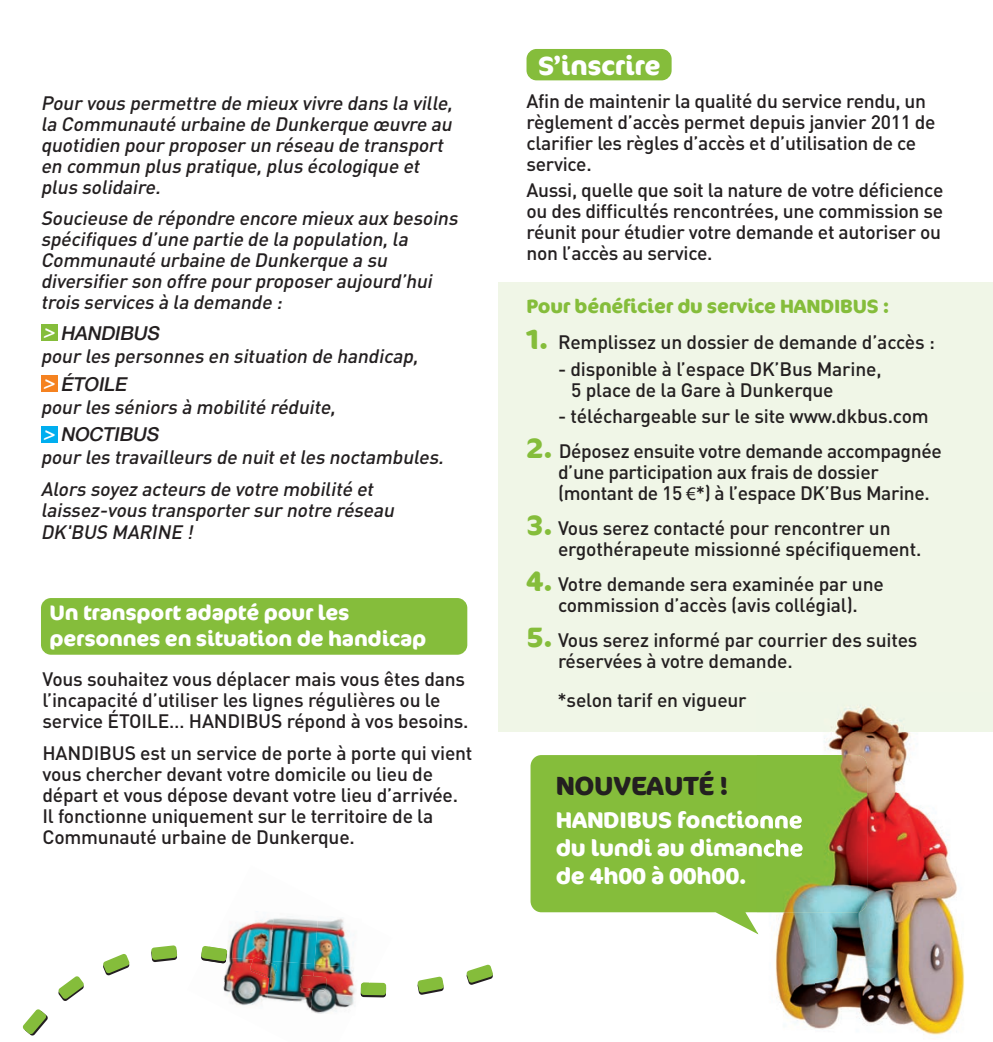
<style>
.page{position:relative;width:993px;height:1042px;background:#fff}
.page>*{position:absolute;margin:0;border:0;box-sizing:border-box;transform-origin:0 0}
.t1{font:700 26.25px "Cocon";letter-spacing:-.01em;color:#fff}
.t2{font:700 26.25px "Cocon";letter-spacing:-.01em;color:#231f20}
.t3{font:700 22.75px/28px "Cocon";letter-spacing:-.01em;color:#fff;text-align:justify}
.t4{font:700 21px/26.2px "Cocon";letter-spacing:-.01em;color:#fff}
.t5{font:500 19.25px/21px "DIN";letter-spacing:-.01em;color:#231f20}
.t6{font:italic 500 19.25px/21px "DIN";color:#231f20}
.t7{font:700 19.25px "Cocon";letter-spacing:-.01em;color:#85bd3b}
.t8{font:italic 500 19.25px "Helvetica Neue";color:#231f20}
.s1{color:#fff}
.s2{font-family:"Cocon";font-weight:700;font-size:28px;color:#85bd3b}
.s3{font-family:"Myriad Pro";font-weight:400}
</style>
<div class="page">
<div style="left:41px;top:598px;width:426px;height:57px;background:#85bd3b;border-radius:10px"></div>
<div style="left:497px;top:282px;width:495px;height:449px;background:#f0f6e7"></div>
<div style="left:526px;top:49px;width:145px;height:31px;background:#85bd3b;border-radius:10px"></div>
<svg style="left:530px;top:755px;width:226px;height:178px;background:#92c451"></svg>
<svg style="left:58px;top:976px;width:26px;height:25px"></svg>
<svg style="left:103px;top:954px;width:27px;height:22px"></svg>
<svg style="left:151px;top:945px;width:26px;height:17px"></svg>
<svg style="left:22px;top:1009px;width:26px;height:27px"></svg>
<svg style="left:417px;top:976px;width:27px;height:19px"></svg>
<svg style="left:466px;top:964px;width:27px;height:21px"></svg>
<img style="left:362px;top:982px;width:25px;height:16px">
<svg style="left:362px;top:982px;width:7px;height:14px"></svg>
<img style="left:360px;top:983px;width:2px;height:14px">
<img style="left:227px;top:919px;width:43px;height:38px">
<img style="left:270px;top:918px;width:44px;height:43px">
<img style="left:314px;top:918px;width:40px;height:46px">
<img style="left:223px;top:957px;width:47px;height:49px">
<img style="left:267px;top:961px;width:47px;height:48px">
<img style="left:311px;top:964px;width:45px;height:50px">
<img style="left:250px;top:976px;width:27px;height:2px">
<img style="left:300px;top:981px;width:26px;height:10px">
<svg style="left:201px;top:946px;width:26px;height:17px"></svg>
<img style="left:250px;top:958px;width:27px;height:18px">
<img style="left:301px;top:975px;width:25px;height:14px">
<div style="left:41px;top:325px;width:16px;height:16px;background:#85bd3b"></div>
<div style="left:41px;top:376px;width:16px;height:16px;background:#f58220"></div>
<div style="left:41px;top:426px;width:16px;height:16px;background:#00aeef"></div>
<img style="left:756px;top:707px;width:236px;height:86px">
<img style="left:815px;top:793px;width:150px;height:242px">
<img style="left:758px;top:934px;width:57px;height:95px">
<img style="left:756px;top:755px;width:110px;height:179px">
<img style="left:756px;top:811px;width:45px;height:18px">
<img style="left:756px;top:839px;width:46px;height:18px">
<p class="t6" style="left:41px;top:91px;width:417px">Pour vous permettre de mieux vivre dans la ville, la Communauté urbaine de Dunkerque œuvre au quotidien pour proposer un réseau de transport en commun plus pratique,plus écologique et plus solidaire.</p>
<p class="t6" style="left:41px;top:207px;width:422px">Soucieuse de répondre encore mieux aux besoins spécifiques d’une partie de la population,la Communauté urbaine de Dunkerque a su diversifier son offre pour proposer aujourd’hui trois services à la demande :</p>
<p class="t8" style="left:43px;top:322px;width:121px"><span class="s1">&gt;</span> HANDIBUS</p>
<p class="t6" style="left:41px;top:345px;width:383px">pour les personnes en situation de handicap,</p>
<p class="t8" style="left:43px;top:372px;width:88px"><span class="s1">&gt;</span> ÉTOILE</p>
<p class="t6" style="left:41px;top:395px;width:300px">pour les séniors à mobilité réduite,</p>
<p class="t8" style="left:43px;top:423px;width:120px"><span class="s1">&gt;</span> NOCTIBUS</p>
<p class="t6" style="left:41px;top:441px;width:408px;line-height:31.3px">pour les travailleurs de nuitetles noctambules.<br>Alors soyez acteurs de votre mobilité et</p>
<p class="t6" style="left:41px;top:498px;width:359px;line-height:22.4px">laissez-vous transporter sur notre réseau<br>DK'BUS MARINE !</p>
<p class="t4" style="left:49px;top:600px;width:378px">Un transport adapté pour les personnes en situation de handicap</p>
<p class="t5" style="left:42px;top:668px;width:427px">Vous souhaitez vous déplacer mais vous êtes dans l’incapacité d’utiliser les lignes régulières ou le service ÉTOILE… HANDIBUS répond à vos besoins.</p>
<p class="t5" style="left:42px;top:742px;width:431px">HANDIBUS est un service de porte à porte qui vient vous chercher devant votre domicile ou lieu de départ et vous dépose devant votre lieu d’arrivée.<br>Il fonctionne uniquement sur le territoire de la Communauté urbaine de Dunkerque.</p>
<h1 class="t1" style="left:538px;top:50px;width:124px">S’inscrire</h1>
<p class="t5" style="left:526px;top:90px;width:410px">Afin de maintenir la qualité du service rendu, un règlement d’accès permet depuis janvier 2011 de clarifier les règles d’accès et d’utilisation de ce service.</p>
<p class="t5" style="left:526px;top:179px;width:418px;text-align:justify">Aussi, quelle que soit la nature de votre déficience ou des difficultés rencontrées, une commission se réunit pour étudier votre demande et autoriser ou non l’accès au service.</p>
<p class="t7" style="left:526px;top:294px;width:364px">Pour bénéficier du service HANDIBUS :</p>
<p class="t5" style="left:526px;top:331px;width:410px"><span class="s2">1.</span> Remplissez un dossier de demande d’accès :</p>
<p class="t5" style="left:571px;top:358px;width:312px;text-indent:-13px">- disponible à l’espace DK’Bus Marine,<br>5 place de la Gare à Dunkerque</p>
<p class="t5" style="left:558px;top:405px;width:372px">- téléchargeable sur le site www.dkbus.com</p>
<p class="t5" style="left:558px;top:440px;width:385px;text-indent:-31px"><span class="s2">2.</span> Déposez ensuite votre demande accompagnée d’une participation aux frais de dossier (montant de 15 <span class="s3">€</span>*) à l’espace DK’Bus Marine.</p>
<p class="t5" style="left:558px;top:517px;width:365px;text-indent:-31px"><span class="s2">3.</span> Vous serez contacté pour rencontrer un ergothérapeute missionné spécifiquement.</p>
<p class="t5" style="left:526px;top:573px;width:359px;text-align:center"><span class="s2">4.</span> Votre demande sera examinée par une commission d’accès (avis collégial).</p>
<p class="t5" style="left:558px;top:629px;width:361px;text-indent:-31px"><span class="s2">5.</span> Vous serez informé par courrier des suites réservées à votre demande.</p>
<p class="t5" style="left:557px;top:688px;width:191px">*selon tarif en vigueur</p>
<h1 class="t2" style="left:555px;top:770px;width:174px">NOUVEAUTÉ !</h1>
<p class="t3" style="left:555px;top:807px;width:249px">HANDIBUS fonctionne du lundi au dimanche de 4h00 à 00h00.</p>
</div>
